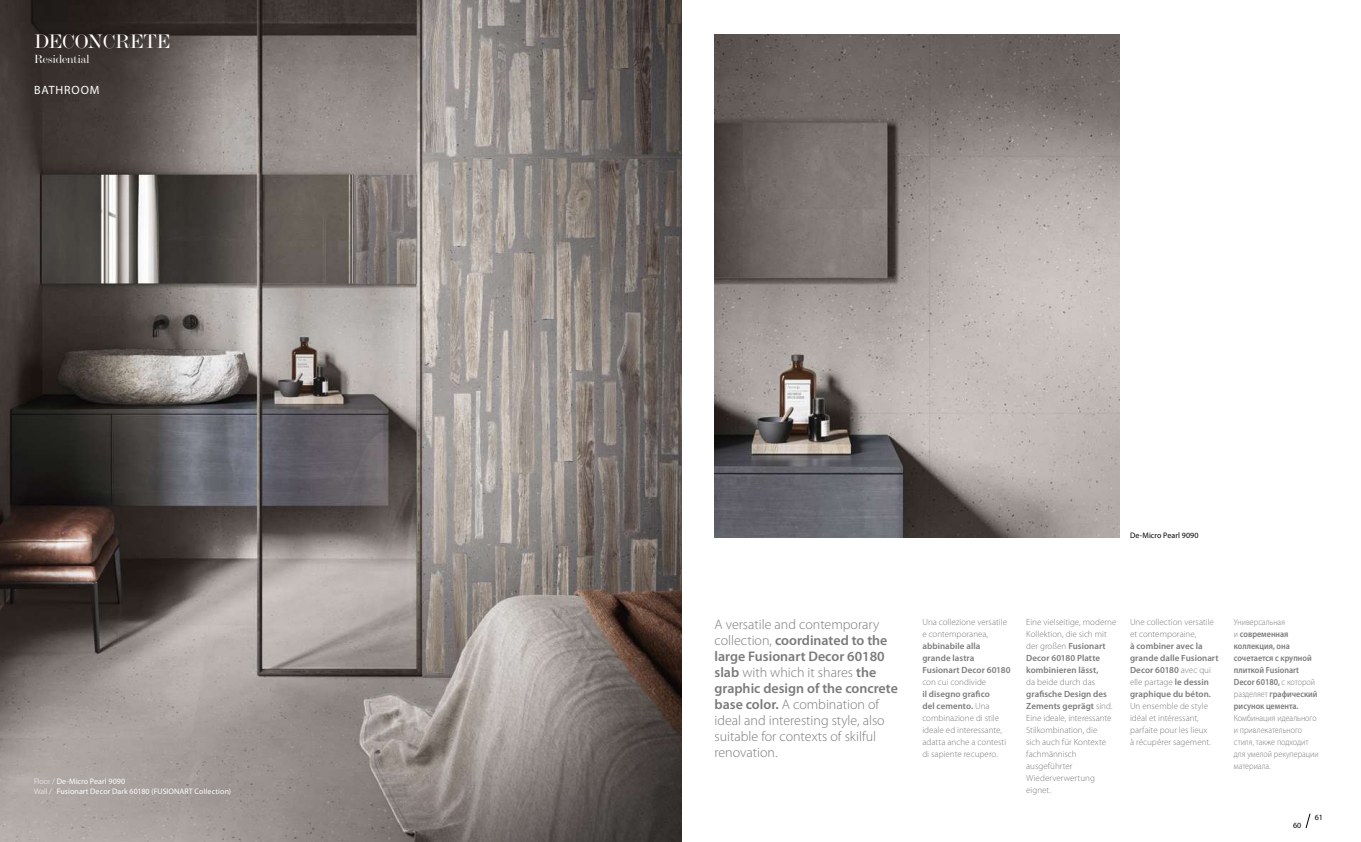
<style>
.page{position:relative;width:1361px;height:842px;background:#fff}
.page>*{position:absolute;margin:0;border:0;box-sizing:border-box;transform-origin:0 0}
.t1{font:100 20px "Baron MT Modern";color:#fff}
.t2{font:300 14px/16px "Myriad Pro";color:#7a7a7a}
.t3{font:100 12px "Baron MT Modern";color:#fff}
.t4{font:12px "Myriad Pro";letter-spacing:.07em;color:#fff}
.t5{font:300 9px/12px "Myriad Pro";color:#7a7a7a}
.t6{font:600 9px/12px "Myriad Pro";color:#7a7a7a}
.t7{font:600 9px/12px "Myriad Pro";color:#7a7a7a;scale:.9 1}
.t8{font:300 9px/12px "Myriad Pro";color:#7a7a7a;scale:.9 1}
.t9{font:8px/10px "Myriad Pro";letter-spacing:.01em;color:#fff}
.t10{font:8px "Myriad Pro";letter-spacing:.005em;color:#000}
.s1{font-weight:300}
.s2{font-weight:600}
</style>
<div class="page">
<img style="left:0;top:0;width:681px;height:842px">
<img style="left:714px;top:34px;width:405px;height:504px">
<svg style="left:1305px;top:813px;width:5px;height:16px"></svg>
<h1 class="t1" style="left:34px;top:32px;width:138px">DECONCRETE</h1>
<h3 class="t3" style="left:34px;top:53px;width:57px">Residential</h3>
<h3 class="t4" style="left:34px;top:83px;width:67px">BATHROOM</h3>
<p class="t9" style="left:34px;top:776px;width:199px"><span class="s1">Floor /</span> De-Micro Pearl 9090<br><span class="s1">Wall /</span> Fusionart Decor Dark 60180 (FUSIONART Collection)</p>
<p class="t10" style="left:1130px;top:530px;width:70px">De-Micro Pearl 9090</p>
<p class="t2" style="left:714px;top:616px;width:185px">A versatile and contemporary collection, <span class="s2">coordinated to the large Fusionart Decor 60180 slab</span> with which it shares <span class="s2">the graphic design of the concrete base color.</span> A combination of ideal and interesting style, also suitable for contexts of skilful renovation.</p>
<p class="t5" style="left:922px;top:616px;width:86px">Una collezione versatile e contemporanea,</p>
<p class="t6" style="left:922px;top:640px;width:90px">abbinabile alla grande lastra<br>Fusionart Decor 60180</p>
<p class="t5" style="left:922px;top:676px;width:65px">con cui condivide</p>
<p class="t5" style="left:922px;top:688px;width:85px"><span class="s2">il disegno grafico<br>del cemento.</span> Una combinazione di stile ideale ed interessante, adatta anche a contesti di sapiente recupero.</p>
<p class="t5" style="left:1026px;top:616px;width:92px">Eine vielseitige, moderne<br>Kollektion, die sich mit der großen <span class="s2">Fusionart<br>Decor 60180 Platte kombinieren lässt,</span></p>
<p class="t5" style="left:1026px;top:676px;width:70px">da beide durch das</p>
<p class="t5" style="left:1026px;top:688px;width:88px"><span class="s2">grafische Design des<br>Zements geprägt</span> sind.<br>Eine ideale, interessante<br>Stilkombination, die sich auch für Kontexte fachmännisch ausgeführter<br>Wiederverwertung eignet.</p>
<p class="t5" style="left:1130px;top:616px;width:85px">Une collection versatile et contemporaine,</p>
<p class="t6" style="left:1130px;top:640px;width:90px">à combiner avec la grande dalle Fusionart<br>Decor 60180 <span class="s1">avec qui elle partage</span> le dessin graphique du béton.</p>
<p class="t5" style="left:1130px;top:700px;width:82px">Un ensemble de style idéal et intéressant, parfaite pour les lieux à récupérer sagement.</p>
<p class="t7" style="left:1234px;top:616px;width:94px"><span class="s1">Универсальная<br>и</span> современная коллекция, она сочетается с крупной плиткой Fusionart<br>Decor 60180, <span class="s1">с которой разделяет</span> графический рисунок цемента.</p>
<p class="t8" style="left:1234px;top:712px;width:96px">Комбинация идеального и привлекательного стиля, также подходит для умелой рекуперации материала.</p>
<p class="t10" style="left:1293px;top:820px;width:10px">60</p>
<p class="t10" style="left:1314px;top:812px;width:10px">61</p>
</div>
